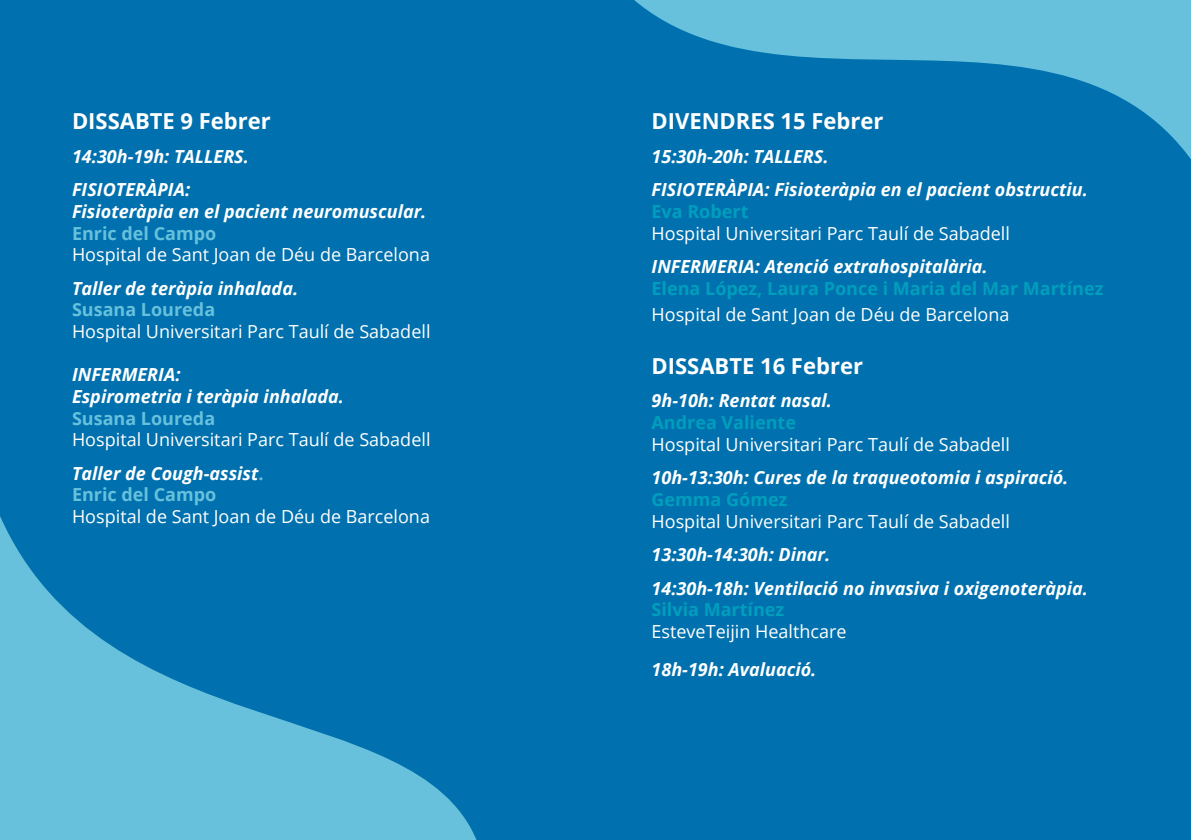
<style>
.page{position:relative;width:1191px;height:840px;background:#fff}
.page>*{position:absolute;margin:0;border:0;box-sizing:border-box;transform-origin:0 0}
.t1{font:700 22px "Open Sans";color:#fff}
.t2{font:italic 700 18px/33.6px "Open Sans";color:#fff}
.t3{font:18px/33.6px "Open Sans";color:#fff}
.t4{font:700 18px "Open Sans";color:#009ebd}
.t5{font:700 18px "Open Sans";color:#67c1dd}
.s1{font-weight:700;font-style:italic}
.s2{font-weight:700;color:#67c1dd}
</style>
<div class="page">
<div style="left:0;top:0;width:1191px;height:839px;background:#0071ae"></div>
<svg style="left:602px;top:0;width:589px;height:210px;fill:#0071ae"></svg>
<svg style="left:0;top:515px;width:476px;height:324px;fill:#0071ae"></svg>
<p class="t1" style="left:72px;top:105px;width:200px">DISSABTE 9 Febrer</p>
<p class="t2" style="left:72px;top:139px;width:178px">14:30h-19h: TALLERS.<br>FISIOTERÀPIA:</p>
<p class="t2" style="left:72px;top:194px;width:356px">Fisioteràpia en el pacient neuromuscular.</p>
<p class="t5" style="left:72px;top:220px;width:146px">Enric del Campo</p>
<p class="t3" style="left:72px;top:237px;width:359px">Hospital de Sant Joan de Déu de Barcelona</p>
<p class="t2" style="left:72px;top:271px;width:228px">Taller de teràpia inhalada.</p>
<p class="t5" style="left:72px;top:297px;width:145px">Susana Loureda</p>
<p class="t3" style="left:72px;top:314px;width:360px">Hospital Universitari Parc Taulí de Sabadell</p>
<p class="t2" style="left:72px;top:363px;width:273px;line-height:21.6px">INFERMERIA:<br>Espirometria i teràpia inhalada.</p>
<p class="t5" style="left:72px;top:405px;width:145px">Susana Loureda</p>
<p class="t3" style="left:72px;top:422px;width:360px">Hospital Universitari Parc Taulí de Sabadell<br><span class="s1">Taller de Cough-assist</span><span class="s2">.</span></p>
<p class="t5" style="left:72px;top:482px;width:146px">Enric del Campo</p>
<p class="t3" style="left:72px;top:499px;width:359px">Hospital de Sant Joan de Déu de Barcelona</p>
<p class="t1" style="left:651px;top:105px;width:233px">DIVENDRES 15 Febrer</p>
<p class="t2" style="left:651px;top:139px;width:438px">15:30h-20h: TALLERS.<br>FISIOTERÀPIA: Fisioteràpia en el pacient obstructiu.</p>
<p class="t4" style="left:651px;top:198px;width:98px">Eva Robert</p>
<p class="t3" style="left:651px;top:215px;width:360px">Hospital Universitari Parc Taulí de Sabadell</p>
<p class="t2" style="left:651px;top:249px;width:338px">INFERMERIA: Atenció extrahospitalària.</p>
<p class="t4" style="left:651px;top:275px;width:453px">Elena López, Laura Ponce i Maria del Mar Martínez</p>
<p class="t3" style="left:651px;top:297px;width:359px">Hospital de Sant Joan de Déu de Barcelona</p>
<p class="t1" style="left:651px;top:350px;width:213px">DISSABTE 16 Febrer</p>
<p class="t2" style="left:651px;top:383px;width:182px">9h-10h: Rentat nasal.</p>
<p class="t4" style="left:651px;top:409px;width:146px">Andrea Valiente</p>
<p class="t3" style="left:651px;top:426px;width:360px">Hospital Universitari Parc Taulí de Sabadell</p>
<p class="t2" style="left:651px;top:460px;width:418px">10h-13:30h: Cures de la traqueotomia i aspiració.</p>
<p class="t4" style="left:651px;top:486px;width:137px">Gemma Gómez</p>
<p class="t3" style="left:651px;top:503px;width:360px">Hospital Universitari Parc Taulí de Sabadell</p>
<p class="t2" style="left:651px;top:537px;width:438px">13:30h-14:30h: Dinar.<br>14:30h-18h: Ventilació no invasiva i oxigenoteràpia.</p>
<p class="t4" style="left:651px;top:596px;width:134px">Silvia Martínez</p>
<p class="t3" style="left:651px;top:614px;width:196px">EsteveTeijin Healthcare</p>
<p class="t2" style="left:651px;top:652px;width:166px">18h-19h: Avaluació.</p>
</div>
